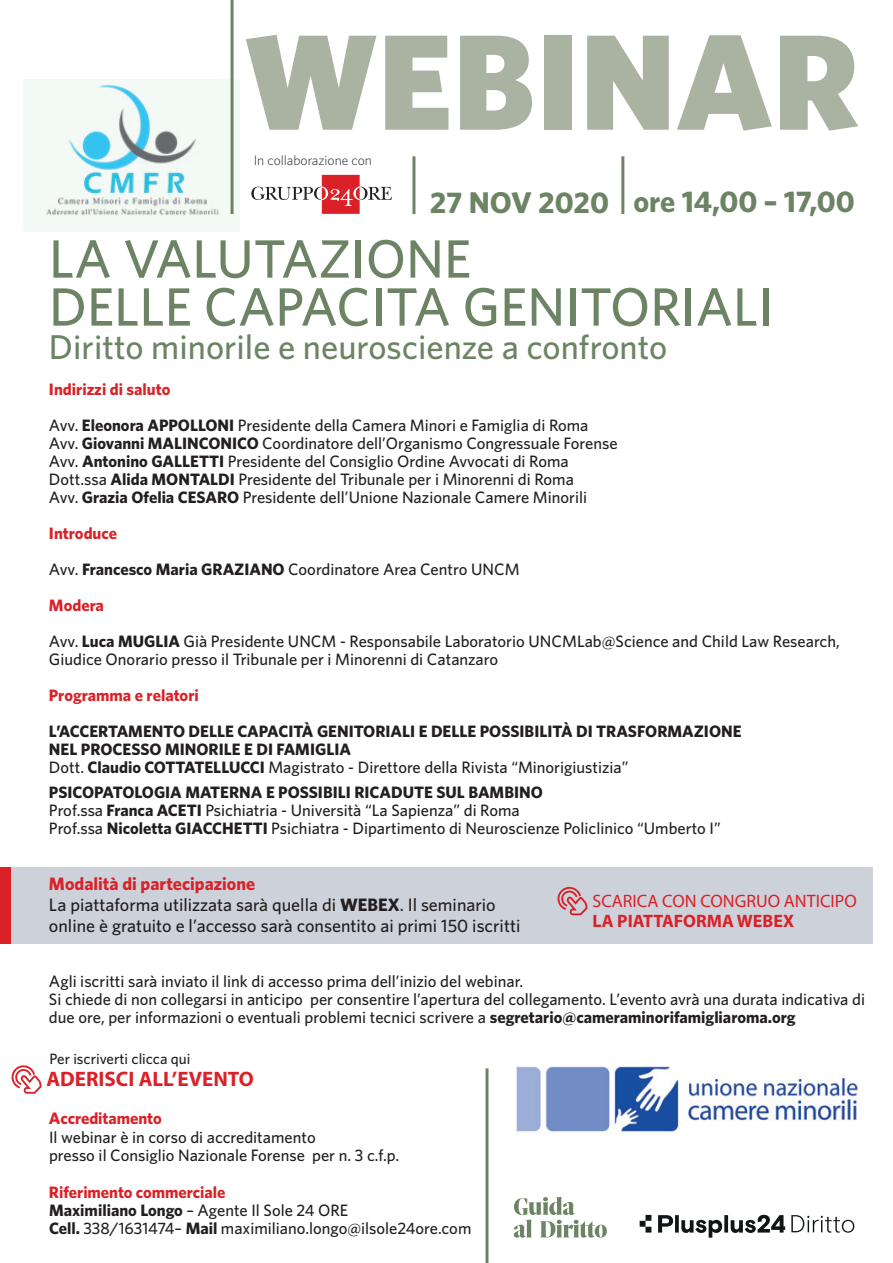
<style>
.page{position:relative;width:893px;height:1263px;background:#fff}
.page>*{position:absolute;margin:0;border:0;box-sizing:border-box;transform-origin:0 0}
.t1{font:500 54px/48px "Whitney";color:#6c8464}
.t2{font:500 34.5px "Whitney";color:#6c8464}
.t3{font:700 30px "Whitney";color:#6c8464}
.t4{font:700 21px "Myriad Pro";color:#da2128}
.t5{font:500 18px/21px "Whitney";color:#231f20}
.t6{font:18px "Myriad Pro";color:#da2128}
.t7{font:700 18px "Myriad Pro";color:#da2128}
.t8{font:500 16.5px/18px "Whitney";color:#231f20}
.t9{font:700 16.5px/18px "Whitney";color:#231f20}
.t10{font:700 16.5px "Whitney";letter-spacing:-.005em;color:#da2128}
.t11{font:500 15px "Whitney";color:#231f20}
.t12{font:300 13.65px "Whitney";color:#231f20}
.s1{font-weight:700;color:#da2128}
.s2{font-weight:700}
.s3{font-weight:500}
</style>
<div class="page">
<div style="left:0;top:867px;width:872px;height:77px;background:#cdd1d9"></div>
<svg style="left:557px;top:887px;width:30px;height:28px"></svg>
<div style="left:0;top:867px;width:11px;height:77px;background:#da2128"></div>
<hr style="left:485px;top:1068px;width:3px;height:195px;background:#6c8464">
<svg style="left:251px;top:175px;width:140px;height:39px"></svg>
<svg style="left:639px;top:1215px;width:215px;height:23px"></svg>
<svg style="left:514px;top:1197px;width:93px;height:41px"></svg>
<svg style="left:12px;top:1065px;width:30px;height:29px"></svg>
<img style="left:23px;top:79px;width:216px;height:152px">
<hr style="left:412px;top:156px;width:3px;height:58px;background:#6c8464">
<hr style="left:230px;top:0;width:3px;height:214px;background:#6c8464">
<hr style="left:621px;top:156px;width:3px;height:58px;background:#6c8464">
<div style="left:544px;top:36px;width:28px;height:94px;background:#aab3a1"></div>
<svg style="left:587px;top:36px;width:81px;height:94px"></svg>
<svg style="left:677px;top:35px;width:94px;height:96px"></svg>
<svg style="left:780px;top:36px;width:78px;height:95px"></svg>
<svg style="left:246px;top:35px;width:130px;height:95px"></svg>
<svg style="left:385px;top:36px;width:63px;height:94px"></svg>
<svg style="left:460px;top:36px;width:72px;height:94px"></svg>
<img style="left:516px;top:1066px;width:343px;height:67px">
<p class="t12" style="left:254px;top:152px;width:120px">In collaborazione con</p>
<h3 class="t3" style="left:430px;top:183px;width:426px">27 NOV 2020 ore 14,00 – 17,00</h3>
<h1 class="t1" style="left:49px;top:234px;width:725px">LA VALUTAZIONE<br>DELLE CAPACITA GENITORIALI</h1>
<h2 class="t2" style="left:49px;top:326px;width:620px">Diritto minorile e neuroscienze a confronto</h2>
<p class="t8" style="left:49px;top:371px;width:541px;line-height:36px"><span class="s1">Indirizzi di saluto<br></span>Avv. <span class="s2">Eleonora APPOLLONI</span> Presidente della Camera Minori e Famiglia di Roma</p>
<p class="t8" style="left:49px;top:434px;width:570px">Avv. <span class="s2">Giovanni MALINCONICO</span> Coordinatore dell’Organismo Congressuale Forense Avv. <span class="s2">Antonino GALLETTI</span> Presidente del Consiglio Ordine Avvocati di Roma Dott.ssa <span class="s2">Alida MONTALDI</span> Presidente del Tribunale per i Minorenni di Roma<br>Avv. <span class="s2">Grazia Ofelia CESARO</span> Presidente dell’Unione Nazionale Camere Minorili</p>
<p class="t8" style="left:49px;top:515px;width:792px;line-height:36px"><span class="s1">Introduce<br></span>Avv. <span class="s2">Francesco Maria GRAZIANO</span> Coordinatore Area Centro UNCM<br><span class="s1">Modera<br></span>Avv. <span class="s2">Luca MUGLIA</span> Già Presidente UNCM - Responsabile Laboratorio UNCMLab@Science and Child Law Research,</p>
<p class="t8" style="left:49px;top:650px;width:450px">Giudice Onorario presso il Tribunale per i Minorenni di Catanzaro</p>
<p class="t10" style="left:49px;top:685px;width:151px">Programma e relatori</p>
<p class="t9" style="left:49px;top:722px;width:694px">L’ACCERTAMENTO DELLE CAPACITÀ GENITORIALI E DELLE POSSIBILITÀ DI TRASFORMAZIONE<br>NEL PROCESSO MINORILE E DI FAMIGLIA<br><span class="s3">Dott.</span> Claudio COTTATELLUCCI <span class="s3">Magistrato - Direttore della Rivista “Minorigiustizia”</span></p>
<p class="t8" style="left:49px;top:783px;width:673px"><span class="s2">PSICOPATOLOGIA MATERNA E POSSIBILI RICADUTE SUL BAMBINO<br></span>Prof.ssa <span class="s2">Franca ACETI</span> Psichiatria - Università “La Sapienza” di Roma<br>Prof.ssa <span class="s2">Nicoletta GIACCHETTI</span> Psichiatra - Dipartimento di Neuroscienze Policlinico “Umberto I”</p>
<p class="t5" style="left:49px;top:873px;width:473px"><span class="s1">Modalità di partecipazione<br></span>La piattaforma utilizzata sarà quella di <span class="s2">WEBEX</span>. Il seminario online è gratuito e l’accesso sarà consentito ai primi 150 iscritti</p>
<p class="t6" style="left:592px;top:890px;width:266px">SCARICA CON CONGRUO ANTICIPO</p>
<p class="t7" style="left:592px;top:909px;width:203px">LA PIATTAFORMA WEBEX</p>
<p class="t8" style="left:49px;top:972px;width:817px">Agli iscritti sarà inviato il link di accesso prima dell’inizio del webinar.<br>Si chiede di non collegarsi in anticipo per consentire l’apertura del collegamento. L’evento avrà una durata indicativa di due ore, per informazioni o eventuali problemi tecnici scrivere a <span class="s2">segretario@cameraminorifamigliaroma.org</span></p>
<p class="t11" style="left:50px;top:1050px;width:142px">Per iscriverti clicca qui</p>
<p class="t4" style="left:47px;top:1065px;width:209px">ADERISCI ALL’EVENTO</p>
<p class="t10" style="left:49px;top:1108px;width:114px">Accreditamento</p>
<p class="t8" style="left:49px;top:1128px;width:352px">Il webinar è in corso di accreditamento<br>presso il Consiglio Nazionale Forense per n. 3 c.f.p.</p>
<p class="t8" style="left:49px;top:1183px;width:424px"><span class="s1">Riferimento commerciale<br></span><span class="s2">Maximiliano Longo</span> – Agente Il Sole 24 ORE<br><span class="s2">Cell.</span> 338/1631474– <span class="s2">Mail</span> maximiliano.longo@ilsole24ore.com</p>
</div>
